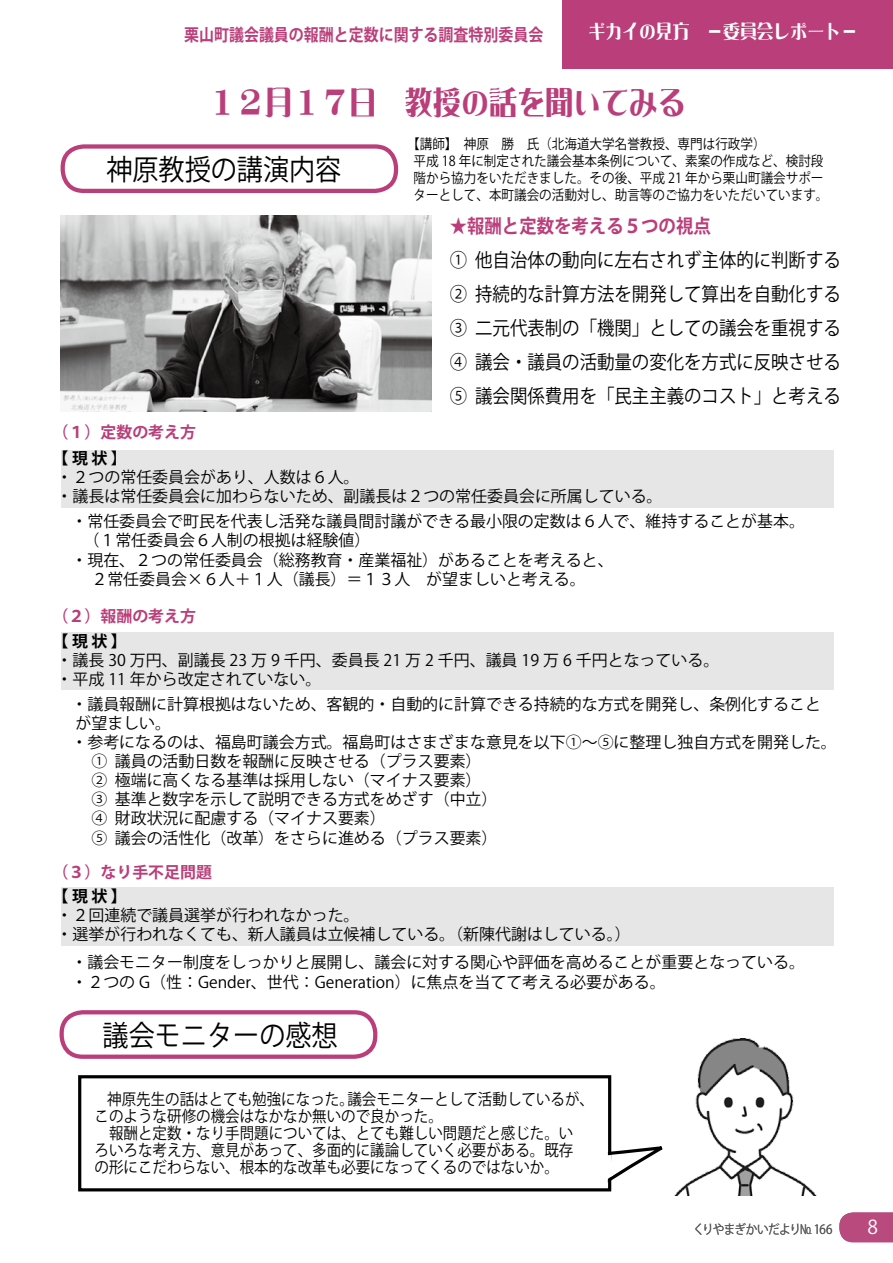
<style>
.page{position:relative;width:893px;height:1263px;background:#fff}
.page>*{position:absolute;margin:0;border:0;box-sizing:border-box;transform-origin:0 0}
.t1{font:31.95px "Roman Mincho EG4 Ultra SJIS";color:#b93e79;scale:.88 1}
.t2{font:28.65px "Koz Go Pro";color:#000;scale:.91 1}
.t3{font:19.2px/34px "Koz Go Pro";color:#000;text-align:justify;scale:.91 1}
.t4{font:19.2px "Roman Mincho EG4 Ultra SJIS";color:#fff;scale:.88 1}
.t5{font:700 19.2px "Koz Go Pro";color:#b93e79;scale:.91 1}
.t6{font:19.2px "Koz Go Pro";color:#fff}
.t7{font:700 16.95px "Koz Go Pro";color:#b93e79;scale:.88 1}
.t8{font:15.9px/19.2px "Koz Go Pro";color:#000}
.t9{font:15.9px/17px "Koz Go Pro";color:#000;scale:.91 1}
.t10{font:700 15.9px/26px "Koz Go Pro";color:#b93e79}
.t11{font:700 15.9px "Koz Go Pro";color:#000}
.t12{font:13.8px/17px "Koz Go Pro";color:#000;scale:.91 1}
.t13{font:12.75px "Koz Go Pro";letter-spacing:-.06em;color:#595757;scale:.91 1}
.s1{color:#000}
.s2{font-weight:400;color:#000}
</style>
<div class="page">
<div style="left:78px;top:1075px;width:533px;height:116px;border:3px solid #000"></div>
<div style="left:582px;top:1138px;width:26px;height:50px;background:#fff"></div>
<svg style="left:582px;top:1143px;width:81px;height:46px"></svg>
<div style="left:562px;top:0;width:331px;height:68px;background:#b93e79"></div>
<div style="left:60px;top:1010px;width:317px;height:49px;border:4px solid #b93e79;border-radius:21px"></div>
<img style="left:61px;top:215px;width:371px;height:197px">
<img style="left:675px;top:1038px;width:141px;height:157px">
<div style="left:61px;top:450px;width:772px;height:57px;background:#e6e6e6"></div>
<div style="left:61px;top:632px;width:772px;height:58px;background:#e6e6e6"></div>
<div style="left:61px;top:888px;width:772px;height:58px;background:#e6e6e6"></div>
<svg style="left:839px;top:1212px;width:54px;height:30px;background:#bc5485"></svg>
<div style="left:61px;top:144px;width:337px;height:49px;border:4px solid #b93e79;border-radius:21px"></div>
<p class="t7" style="left:184px;top:24px;width:410px">栗山町議会議員の報酬と定数に関する調査特別委員会</p>
<p class="t4" style="left:588px;top:22px;width:308px">ギカイの見方　－委員会レポート－</p>
<h1 class="t1" style="left:208px;top:86px;width:544px">１２月１７日　教授の話を聞いてみる</h1>
<h2 class="t2" style="left:106px;top:151px;width:260px">神原教授の講演内容</h2>
<p class="t12" style="left:414px;top:136px;width:458px;text-indent:-6px">【講師】　神原　勝　氏（北海道大学名誉教授、専門は行政学(<br>平成 18 年に制定された議会基本条例について、素案の作成など、検討段階から協力をいただきました。その後、平成 21 年から栗山町議会サポーターとして、本町議会の活動対し、助言等のご協力をいただいています。</p>
<p class="t5" style="left:450px;top:214px;width:289px">★報酬と定数を考える５つの視点</p>
<p class="t3" style="left:450px;top:244px;width:431px">① 他自治体の動向に左右されず主体的に判断する② 持続的な計算方法を開発して算出を自動化する③ 二元代表制の「機関」としての議会を重視する④ 議会・議員の活動量の変化を方式に反映させる⑤ 議会関係費用を「民主主義のコスト」と考える</p>
<p class="t10" style="left:53px;top:420px;width:145px">（１）定数の考え方<span class="s1">【現状</span><span class="s2">【</span></p>
<p class="t8" style="left:57px;top:468px;width:607px">・２つの常任委員会があり、人数は６人。<br>・議長は常任委員会に加わらないため、副議長は２つの常任委員会に所属している。</p>
<p class="t8" style="left:71px;top:512px;width:735px">・常任委員会で町民を代表し活発な議員間討議ができる最小限の定数は６人で、維持することが基本。　（１常任委員会６人制の根拠は経験値(<br>・現在、２つの常任委員会（総務教育・産業福祉）があることを考えると、<br>　２常任委員会×６人＋１人（議長）＝１３人　が望ましいと考える。</p>
<p class="t10" style="left:53px;top:604px;width:145px">（２）報酬の考え方</p>
<p class="t11" style="left:53px;top:630px;width:76px">【現状【</p>
<p class="t8" style="left:57px;top:651px;width:664px">・議長 30 万円、副議長 23 万 9 千円、委員長 21 万 2 千円、議員 19 万 6 千円となっている。・平成 11 年から改定されていない。</p>
<p class="t8" style="left:71px;top:695px;width:751px">・議員報酬に計算根拠はないため、客観的・自動的に計算できる持続的な方式を開発し、条例化すること</p>
<p class="t8" style="left:75px;top:714px;width:97px">が望ましい。</p>
<p class="t8" style="left:71px;top:733px;width:767px">・参考になるのは、福島町議会方式。福島町はさまざまな意見を以下①～⑤に整理し独自方式を開発した。</p>
<p class="t8" style="left:115px;top:752px;width:368px">議員の活動日数を報酬に反映させる（プラス要素(</p>
<p class="t8" style="left:75px;top:752px;width:33px">　①</p>
<p class="t8" style="left:75px;top:771px;width:33px">　②</p>
<p class="t8" style="left:115px;top:771px;width:368px">極端に高くなる基準は採用しない（マイナス要素(</p>
<p class="t8" style="left:75px;top:790px;width:33px">　③</p>
<p class="t8" style="left:115px;top:790px;width:384px">基準と数字を示して説明できる方式をめざす（中立(</p>
<p class="t8" style="left:75px;top:809px;width:33px">　④</p>
<p class="t8" style="left:115px;top:809px;width:273px">財政状況に配慮する（マイナス要素(</p>
<p class="t8" style="left:115px;top:828px;width:384px">議会の活性化（改革）をさらに進める（プラス要素(</p>
<p class="t8" style="left:75px;top:828px;width:33px">　⑤</p>
<p class="t10" style="left:53px;top:860px;width:161px">（３）なり手不足問題</p>
<p class="t11" style="left:53px;top:886px;width:76px">【現状【</p>
<p class="t8" style="left:57px;top:906px;width:576px">・２回連続で議員選挙が行われなかった。<br>・選挙が行われなくても、新人議員は立候補している。（新陳代謝はしている (。</p>
<p class="t8" style="left:71px;top:953px;width:735px">・議会モニター制度をしっかりと展開し、議会に対する関心や評価を高めることが重要となっている。・２つの G（性：Gender、世代：Generation）に焦点を当てて考える必要がある。</p>
<h2 class="t2" style="left:103px;top:1017px;width:260px">議会モニターの感想</h2>
<p class="t9" style="left:347px;top:1091px;width:273px">議会モニターとして活動しているが、</p>
<p class="t9" style="left:95px;top:1091px;width:528px;text-indent:13px">神原先生の話はとても勉強になった。<br>このような研修の機会はなかなか無いので良かった。<br>　報酬と定数・なり手問題については、とても難しい問題だと感じた。いろいろな考え方、意見があって、多面的に議論していく必要がある。既存の形にこだわらない、根本的な改革も必要になってくるのではないか。</p>
<p class="t13" style="left:693px;top:1221px;width:155px">くりやまぎかいだよりNo 166</p>
<p class="t6" style="left:868px;top:1214px;width:12px">8</p>
</div>
